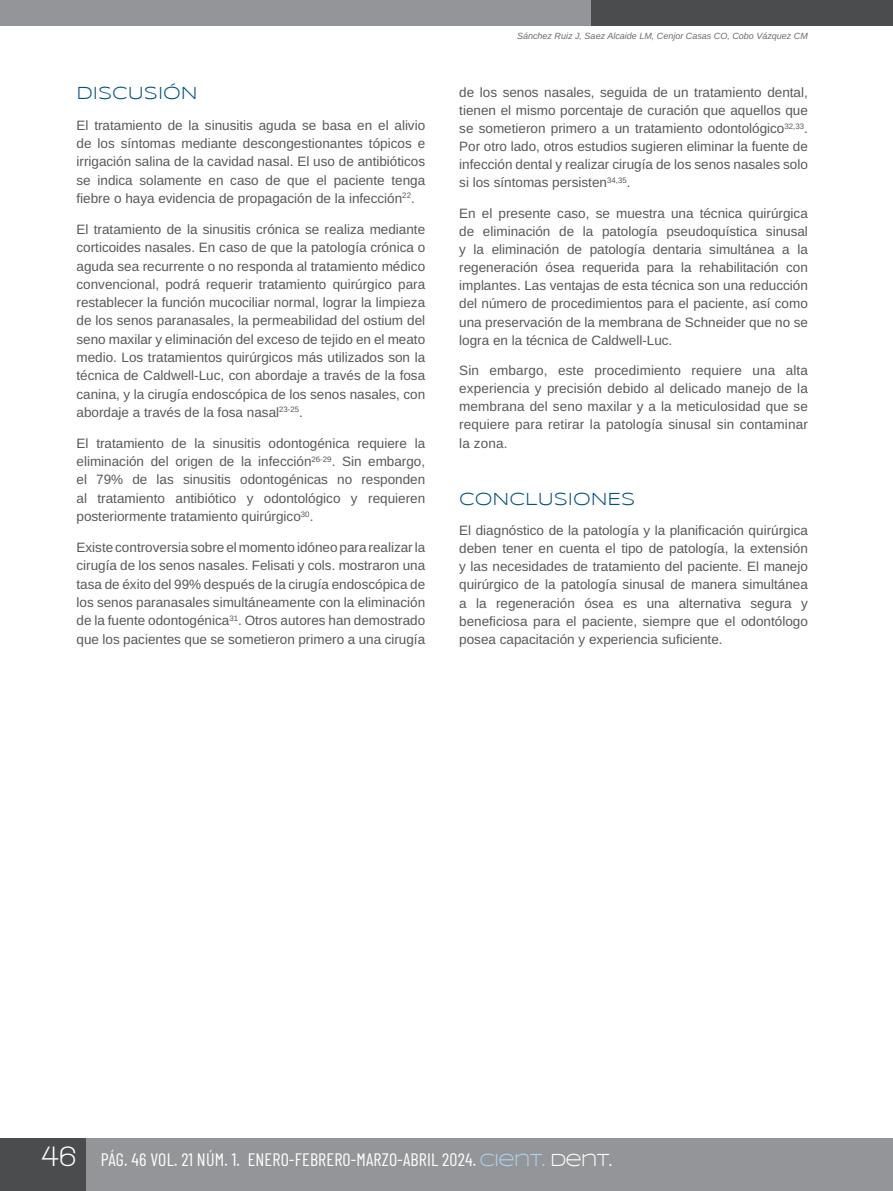
<style>
.page{position:relative;width:893px;height:1191px;background:#fff}
.page>*{position:absolute;margin:0;border:0;box-sizing:border-box;transform-origin:0 0}
.t1{font:18px "Barlow Condensed";letter-spacing:.01em;color:#fff}
.t2{font:18px "Syncopate";color:#015382}
.t3{font:13.5px/18.3px "Arimo";color:#57585a;text-align:justify}
.t4{font:italic 9px "Arimo";color:#6c6d70}
.s1{font-family:"Walkway";font-weight:700;font-size:30px}
.s2{font-family:"Syncopate";color:#add2ed}
.s3{font-family:"Syncopate"}
</style>
<div class="page">
<div style="left:0;top:1138px;width:893px;height:53px;background:#939598"></div>
<div style="left:0;top:1138px;width:85px;height:53px;background:#4b4c4d"></div>
<div style="left:0;top:0;width:893px;height:25px;background:#939598"></div>
<div style="left:591px;top:0;width:302px;height:25px;background:#4b4c4d"></div>
<h1 class="t2" style="left:77px;top:82px;width:123px">DISCUSIÓN</h1>
<p class="t3" style="left:77px;top:116px;width:350px">El tratamiento de la sinusitis aguda se basa en el alivio de los síntomas mediante descongestionantes tópicos e irrigación salina de la cavidad nasal. El uso de antibióticos se indica solamente en caso de que el paciente tenga fiebre o haya evidencia de propagación de la infección<sup>22</sup>.</p>
<p class="t3" style="left:77px;top:220px;width:350px">El tratamiento de la sinusitis crónica se realiza mediante corticoides nasales. En caso de que la patología crónica o aguda sea recurrente o no responda al tratamiento médico convencional, podrá requerir tratamiento quirúrgico para restablecer la función mucociliar normal, lograr la limpieza de los senos paranasales, la permeabilidad del ostium del seno maxilar y eliminación del exceso de tejido en el meato medio. Los tratamientos quirúrgicos más utilizados son la técnica de Caldwell-Luc, con abordaje a través de la fosa canina, y la cirugía endoscópica de los senos nasales, con abordaje a través de la fosa nasal<sup>23-25</sup>.</p>
<p class="t3" style="left:77px;top:434px;width:350px">El tratamiento de la sinusitis odontogénica requiere la eliminación del origen de la infección<sup>26-29</sup>. Sin embargo, el 79% de las sinusitis odontogénicas no responden al tratamiento antibiótico y odontológico y requieren posteriormente tratamiento quirúrgico<sup>30</sup>.</p>
<p class="t3" style="left:77px;top:538px;width:350px">Existe controversia sobre el momento idóneo para realizar la cirugía de los senos nasales. Felisati y cols. mostraron una tasa de éxito del 99% después de la cirugía endoscópica de los senos paranasales simultáneamente con la eliminación de la fuente odontogénica<sup>31</sup>. Otros autores han demostrado que los pacientes que se sometieron primero a una cirugía</p>
<p class="t4" style="left:517px;top:29px;width:292px">Sánchez Ruiz J, Saez Alcaide LM, Cenjor Casas CO, Cobo Vázquez CM</p>
<p class="t3" style="left:459px;top:84px;width:350px">de los senos nasales, seguida de un tratamiento dental, tienen el mismo porcentaje de curación que aquellos que se sometieron primero a un tratamiento odontológico<sup>32,33</sup>.<br>Por otro lado, otros estudios sugieren eliminar la fuente de infección dental y realizar cirugía de los senos nasales solo si los síntomas persisten<sup>34,35</sup>.</p>
<p class="t3" style="left:459px;top:205px;width:350px">En el presente caso, se muestra una técnica quirúrgica de eliminación de la patología pseudoquística sinusal y la eliminación de patología dentaria simultánea a la regeneración ósea requerida para la rehabilitación con implantes. Las ventajas de esta técnica son una reducción del número de procedimientos para el paciente, así como una preservación de la membrana de Schneider que no se logra en la técnica de Caldwell-Luc.</p>
<p class="t3" style="left:459px;top:362px;width:350px">Sin embargo, este procedimiento requiere una alta experiencia y precisión debido al delicado manejo de la membrana del seno maxilar y a la meticulosidad que se requiere para retirar la patología sinusal sin contaminar la zona.</p>
<h1 class="t2" style="left:459px;top:488px;width:178px">CONCLUSIONES</h1>
<p class="t3" style="left:459px;top:522px;width:350px">El diagnóstico de la patología y la planificación quirúrgica deben tener en cuenta el tipo de patología, la extensión y las necesidades de tratamiento del paciente. El manejo quirúrgico de la patología sinusal de manera simultánea a la regeneración ósea es una alternativa segura y beneficiosa para el paciente, siempre que el odontólogo posea capacitación y experiencia suficiente.</p>
<h1 class="t1" style="left:41px;top:1146px;width:572px"><span class="s1">46</span> PÁG. 46 VOL. 21 NÚM. 1. ENERO-FEBRERO-MARZO-ABRIL 2024. <span class="s2">CIENT.</span> <span class="s3">DENT.</span></h1>
</div>
